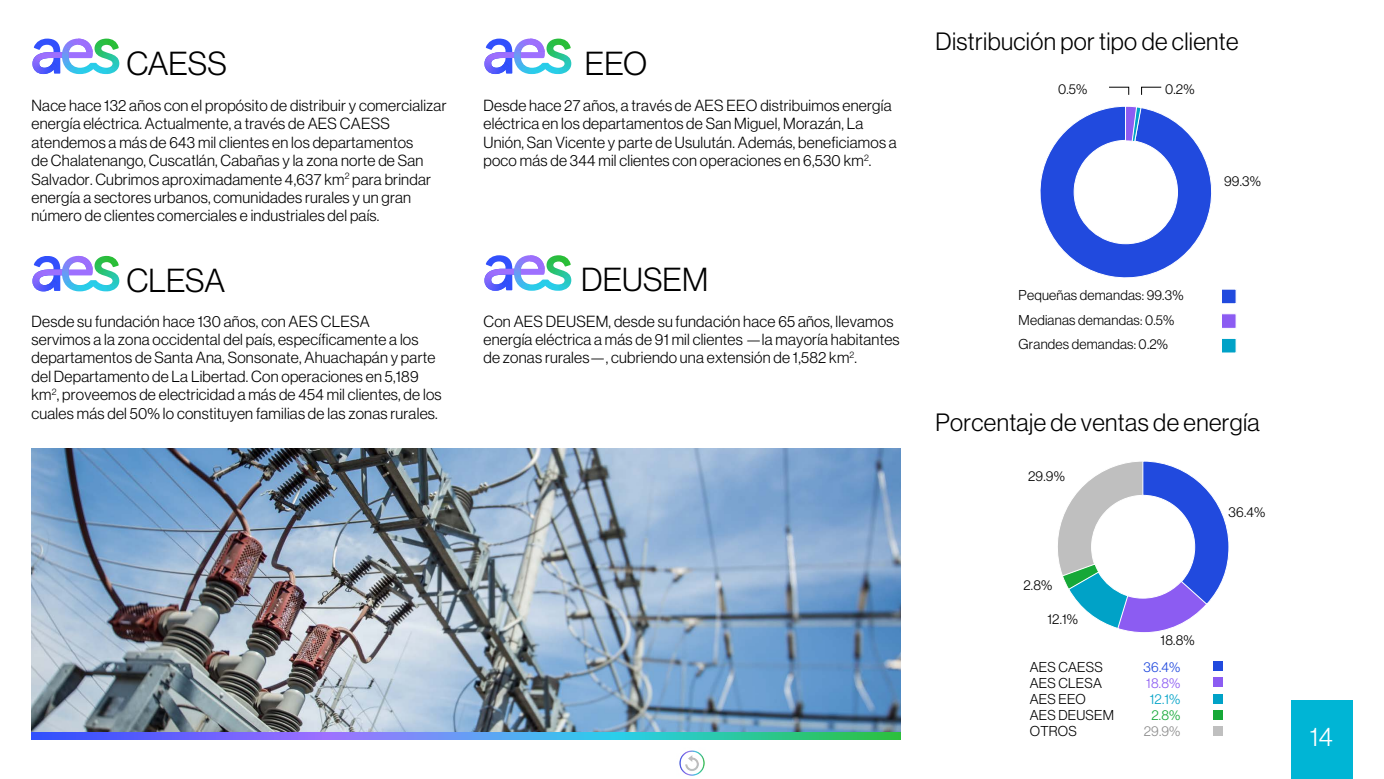
<style>
.page{position:relative;width:1384px;height:779px;background:#fff}
.page>*{position:absolute;margin:0;border:0;box-sizing:border-box;transform-origin:0 0}
.t1{font:32.55px "N Haas Grotesk DS Pro 45 Lt";color:#000}
.t2{font:26.25px "N Haas Grotesk DS Pro 45 Lt";color:#fff}
.t3{font:24.5px "N Haas Grotesk DS Pro 45 Lt";letter-spacing:.015em;color:#000}
.t4{font:15.75px/18.4px "N Haas Grotesk DS Pro 45 Lt";letter-spacing:.015em;color:#000}
.t5{font:14px/15.8px "N Haas Grotesk DS Pro 45 Lt";letter-spacing:.015em;color:#000}
.t6{font:14px "N Haas Grotesk DS Pro 45 Lt";color:#214ade}
.t7{font:14px "N Haas Grotesk DS Pro 45 Lt";color:#8c5cf2}
.t8{font:14px "N Haas Grotesk DS Pro 45 Lt";color:#00a2c7}
.t9{font:14px "N Haas Grotesk DS Pro 45 Lt";color:#8c8c8c}
.t10{font:14px "N Haas Grotesk DS Pro 45 Lt";color:#16a837}
</style>
<div class="page">
<div style="left:1291px;top:700px;width:61px;height:79px;background:#00b5d5"></div>
<img style="left:679px;top:750px;width:26px;height:26px">
<svg style="left:32px;top:39px;width:61px;height:35px"></svg>
<img style="left:68px;top:41px;width:44px;height:27px">
<svg style="left:32px;top:256px;width:61px;height:35px"></svg>
<img style="left:68px;top:258px;width:44px;height:27px">
<svg style="left:484px;top:39px;width:61px;height:35px"></svg>
<img style="left:520px;top:41px;width:44px;height:27px">
<svg style="left:484px;top:255px;width:61px;height:36px"></svg>
<img style="left:520px;top:258px;width:44px;height:26px">
<img style="left:32px;top:448px;width:868px;height:285px">
<svg style="left:1141px;top:86px;width:21px;height:9px"></svg>
<svg style="left:1109px;top:86px;width:20px;height:9px"></svg>
<div style="left:1221px;top:289px;width:15px;height:15px;background:#214ade;border:1px solid #fff"></div>
<div style="left:1221px;top:313px;width:15px;height:16px;background:#8c5cf2;border:1px solid #fff"></div>
<div style="left:1221px;top:338px;width:15px;height:15px;background:#00a2c7;border:1px solid #fff"></div>
<svg style="left:1040px;top:106px;width:172px;height:172px"></svg>
<div style="left:1213px;top:726px;width:10px;height:9px;background:#bfbfbf"></div>
<div style="left:1213px;top:678px;width:10px;height:9px;background:#8c5cf2"></div>
<div style="left:1213px;top:694px;width:10px;height:9px;background:#00a2c7"></div>
<div style="left:1213px;top:710px;width:10px;height:9px;background:#16a837"></div>
<div style="left:1213px;top:662px;width:10px;height:9px;background:#214ade"></div>
<svg style="left:1058px;top:461px;width:171px;height:172px"></svg>
<svg style="left:32px;top:733px;width:868px;height:7px;background:#5196d7"></svg>
<h1 class="t1" style="left:126px;top:45px;width:102px">CAESS</h1>
<p class="t4" style="left:31px;top:96px;width:416px">Nace hace 132 años con el propósito de distribuir y comercializar energía eléctrica. Actualmente, a través de AES CAESS atendemos a más de 643 mil clientes en los departamentos<br>de Chalatenango, Cuscatlán, Cabañas y la zona norte de San Salvador. Cubrimos aproximadamente 4,637 km<sup>2</sup> para brindar energía a sectores urbanos, comunidades rurales y un gran número de clientes comerciales e industriales del país.</p>
<h1 class="t1" style="left:126px;top:262px;width:100px">CLESA</h1>
<p class="t4" style="left:31px;top:312px;width:412px">Desde su fundación hace 130 años, con AES CLESA<br>servimos a la zona occidental del país, específicamente a los departamentos de Santa Ana, Sonsonate, Ahuachapán y parte del Departamento de La Libertad. Con operaciones en 5,189 km<sup>2</sup>, proveemos de electricidad a más de 454 mil clientes, de los cuales más del 50% lo constituyen familias de las zonas rurales.</p>
<h1 class="t1" style="left:585px;top:45px;width:64px">EEO</h1>
<p class="t4" style="left:483px;top:96px;width:415px">Desde hace 27 años, a través de AES EEO distribuimos energía eléctrica en los departamentos de San Miguel, Morazán, La Unión, San Vicente y parte de Usulután. Además, beneficiamos a poco más de 344 mil clientes con operaciones en 6,530 km<sup>2</sup>.</p>
<h1 class="t1" style="left:581px;top:262px;width:128px">DEUSEM</h1>
<p class="t4" style="left:483px;top:312px;width:418px">Con AES DEUSEM, desde su fundación hace 65 años, llevamos energía eléctrica a más de 91 mil clientes —la mayoría habitantes de zonas rurales—, cubriendo una extensión de 1,582 km<sup>2</sup>.</p>
<h3 class="t3" style="left:935px;top:28px;width:305px">Distribución por tipo de cliente</h3>
<p class="t5" style="left:1058px;top:81px;width:31px">0.5%</p>
<p class="t5" style="left:1165px;top:81px;width:31px">0.2%</p>
<p class="t5" style="left:1224px;top:173px;width:38px">99.3%</p>
<p class="t5" style="left:1018px;top:283px;width:166px;line-height:24.5px">Pequeñas demandas: 99.3%<br>Medianas demandas: 0.5%<br>Grandes demandas: 0.2%</p>
<h3 class="t3" style="left:935px;top:408px;width:326px">Porcentaje de ventas de energía</h3>
<p class="t5" style="left:1028px;top:468px;width:38px">29.9%</p>
<p class="t5" style="left:1023px;top:577px;width:30px">2.8%</p>
<p class="t5" style="left:1047px;top:611px;width:32px">12.1%</p>
<p class="t5" style="left:1160px;top:632px;width:36px">18.8%</p>
<p class="t5" style="left:1029px;top:660px;width:86px">AES CAESS<br>AES CLESA<br>AES EEO<br>AES DEUSEM<br>OTROS</p>
<p class="t6" style="left:1143px;top:659px;width:38px">36.4%</p>
<p class="t7" style="left:1146px;top:675px;width:36px">18.8%</p>
<p class="t8" style="left:1149px;top:691px;width:32px">12.1%</p>
<p class="t10" style="left:1151px;top:707px;width:30px">2.8%</p>
<p class="t9" style="left:1143px;top:722px;width:38px">29.9%</p>
<p class="t5" style="left:1228px;top:504px;width:38px">36.4%</p>
<h2 class="t2" style="left:1309px;top:722px;width:25px">14</h2>
</div>
